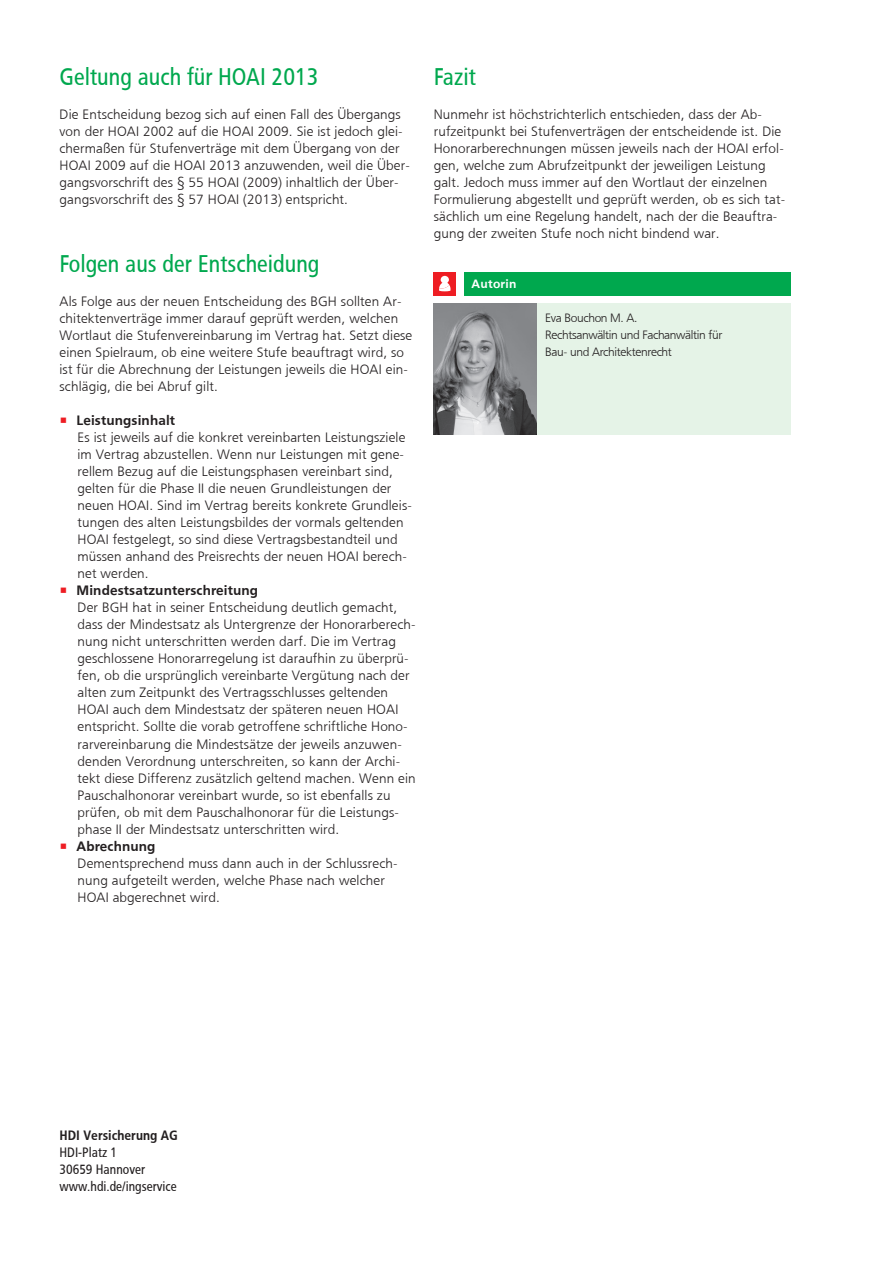
<style>
.page{position:relative;width:893px;height:1263px;background:#fff}
.page>*{position:absolute;margin:0;border:0;box-sizing:border-box;transform-origin:0 0}
.t1{font:24px "HDI Gerling Sans Cond Regular";color:#00a84e}
.t2{font:13.5px/17px "HDI Gerling Sans Light";letter-spacing:.01em;color:#231f20}
.t3{font:13.5px "HDI Gerling Sans Bold";letter-spacing:.01em;color:#231f20}
.t4{font:13.5px/17px "HDI Gerling Sans Cond Regular";color:#231f20}
.t5{font:13.5px "HDI Gerling Sans Cond Bold";color:#231f20}
.t6{font:12px/17px "HDI Gerling Sans Light";letter-spacing:-.03em;color:#231f20}
.t7{font:12px "HDI Gerling Sans Bold";letter-spacing:.02em;color:#fff}
.s1{color:#ee1d23}
</style>
<div class="page">
<div style="left:434px;top:303px;width:357px;height:131px;background:#e5f3e7"></div>
<div style="left:464px;top:272px;width:327px;height:23px;background:#00a84e"></div>
<div style="left:434px;top:272px;width:22px;height:23px;background:#ee1d23"></div>
<svg style="left:439px;top:276px;width:12px;height:15px"></svg>
<img style="left:434px;top:304px;width:102px;height:130px">
<h1 class="t1" style="left:60px;top:63px;width:261px">Geltung auch für HOAI 2013</h1>
<p class="t2" style="left:60px;top:106px;width:352px">Die Entscheidung bezog sich auf einen Fall des Übergangs von der HOAI 2002 auf die HOAI 2009. Sie ist jedoch glei&shy;chermaßen für Stufenverträge mit dem Übergang von der HOAI 2009 auf die HOAI 2013 anzuwenden, weil die Über&shy;gangsvorschrift des § 55 HOAI (2009) inhaltlich der Über&shy;gangsvorschrift des § 57 HOAI (2013) entspricht.</p>
<h1 class="t1" style="left:60px;top:250px;width:261px">Folgen aus der Entscheidung</h1>
<p class="t2" style="left:60px;top:293px;width:354px">Als Folge aus der neuen Entscheidung des BGH sollten Ar&shy;chitektenverträge immer darauf geprüft werden, welchen Wortlaut die Stufenvereinbarung im Vertrag hat. Setzt diese einen Spielraum, ob eine weitere Stufe beauftragt wird, so ist für die Abrechnung der Leistungen jeweils die HOAI ein&shy;schlägig, die bei Abruf gilt.</p>
<p class="t3" style="left:60px;top:412px;width:117px"><span class="s1">•</span> Leistungsinhalt</p>
<p class="t2" style="left:78px;top:429px;width:336px">Es ist jeweils auf die konkret vereinbarten Leistungsziele im Vertrag abzustellen. Wenn nur Leistungen mit gene&shy;rellem Bezug auf die Leistungsphasen vereinbart sind, gelten für die Phase II die neuen Grundleistungen der neuen HOAI. Sind im Vertrag bereits konkrete Grundleis&shy;tungen des alten Leistungsbildes der vormals geltenden HOAI festgelegt, so sind diese Vertragsbestandteil und müssen anhand des Preisrechts der neuen HOAI berech&shy;net werden.</p>
<p class="t3" style="left:60px;top:582px;width:200px"><span class="s1">•</span> Mindestsatzunterschreitung</p>
<p class="t2" style="left:78px;top:599px;width:340px">Der BGH hat in seiner Entscheidung deutlich gemacht, dass der Mindestsatz als Untergrenze der Honorarberech&shy;nung nicht unterschritten werden darf. Die im Vertrag geschlossene Honorarregelung ist daraufhin zu überprü&shy;fen, ob die ursprünglich vereinbarte Vergütung nach der alten zum Zeitpunkt des Vertragsschlusses geltenden HOAI auch dem Mindestsatz der späteren neuen HOAI entspricht. Sollte die vorab getroffene schriftliche Hono&shy;rarvereinbarung die Mindestsätze der jeweils anzuwen&shy;denden Verordnung unterschreiten, so kann der Archi&shy;tekt diese Differenz zusätzlich geltend machen. Wenn ein Pauschalhonorar vereinbart wurde, so ist ebenfalls zu prüfen, ob mit dem Pauschalhonorar für die Leistungs&shy;phase II der Mindestsatz unterschritten wird.</p>
<p class="t3" style="left:60px;top:838px;width:97px"><span class="s1">•</span> Abrechnung</p>
<p class="t2" style="left:78px;top:854px;width:322px">Dementsprechend muss dann auch in der Schlussrech&shy;nung aufgeteilt werden, welche Phase nach welcher<br>HOAI abgerechnet wird.</p>
<h1 class="t1" style="left:434px;top:63px;width:44px">Fazit</h1>
<p class="t2" style="left:434px;top:106px;width:353px">Nunmehr ist höchstrichterlich entschieden, dass der Ab&shy;rufzeitpunkt bei Stufenverträgen der entscheidende ist. Die Honorarberechnungen müssen jeweils nach der HOAI erfol&shy;gen, welche zum Abrufzeitpunkt der jeweiligen Leistung galt. Jedoch muss immer auf den Wortlaut der einzelnen Formulierung abgestellt und geprüft werden, ob es sich tat&shy;sächlich um eine Regelung handelt, nach der die Beauftra&shy;gung der zweiten Stufe noch nicht bindend war.</p>
<p class="t7" style="left:472px;top:276px;width:46px">Autorin</p>
<p class="t6" style="left:545px;top:310px;width:179px">Eva Bouchon M. A.<br>Rechtsanwältin und Fachanwältin für<br>Bau- und Architektenrecht</p>
<p class="t5" style="left:60px;top:1127px;width:120px">HDI Versicherung AG</p>
<p class="t4" style="left:60px;top:1144px;width:119px">HDI-Platz 1<br>30659 Hannover www.hdi.de/ingservice</p>
</div>
